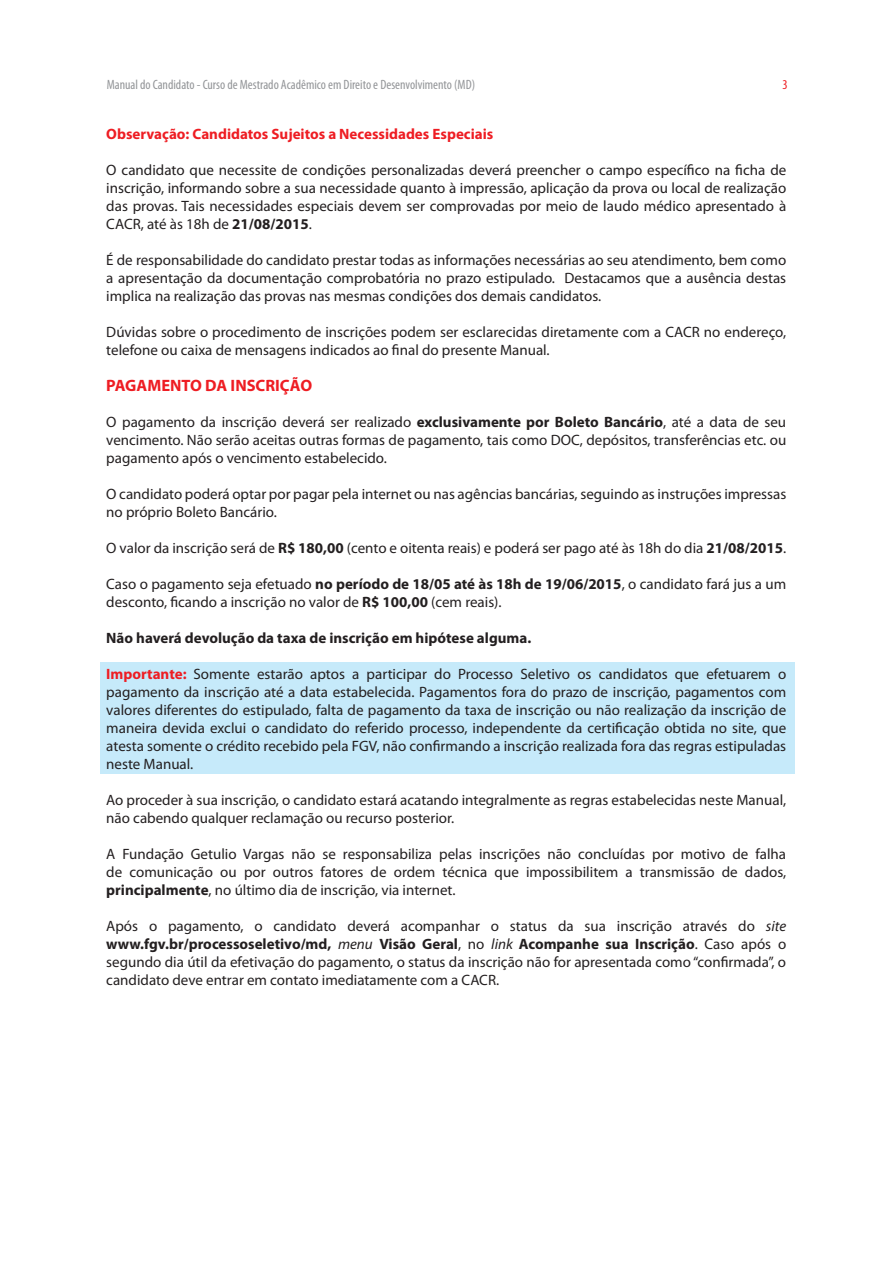
<style>
.page{position:relative;width:893px;height:1263px;background:#fff}
.page>*{position:absolute;margin:0;border:0;box-sizing:border-box;transform-origin:0 0}
.t1{font:700 16.5px "Myriad Pro";color:#ee1d23}
.t2{font:15px/18px "Myriad Pro";color:#231f20;text-align:justify}
.t3{font:700 15px "Myriad Pro";color:#231f20}
.t4{font:700 15px "Myriad Pro";color:#ee1d23}
.t5{font:condensed 13.5px "Myriad Pro";color:#939598}
.t6{font:condensed 13.5px "Myriad Pro";color:#ee1d23}
.s1{font-weight:700}
.s2{font-weight:700;color:#ee1d23}
.s3{font-style:italic}
</style>
<div class="page">
<div style="left:100px;top:662px;width:695px;height:112px;background:#c6eafa"></div>
<p class="t5" style="left:107px;top:77px;width:370px">Manual do Candidato - Curso de Mestrado Acadêmico em Direito e Desenvolvimento (MD)</p>
<p class="t6" style="left:782px;top:77px;width:7px">3</p>
<p class="t4" style="left:106px;top:124px;width:389px">Observação: Candidatos Sujeitos a Necessidades Especiais</p>
<p class="t2" style="left:106px;top:161px;width:681px">O candidato que necessite de condições personalizadas deverá preencher o campo específico na ficha de inscrição, informando sobre a sua necessidade quanto à impressão, aplicação da prova ou local de realização das provas. Tais necessidades especiais devem ser comprovadas por meio de laudo médico apresentado à CACR, até às 18h de <span class="s1">21/08/2015</span>.</p>
<p class="t2" style="left:106px;top:251px;width:681px">É de responsabilidade do candidato prestar todas as informações necessárias ao seu atendimento, bem como a apresentação da documentação comprobatória no prazo estipulado. Destacamos que a ausência destas implica na realização das provas nas mesmas condições dos demais candidatos.</p>
<p class="t2" style="left:106px;top:323px;width:681px">Dúvidas sobre o procedimento de inscrições podem ser esclarecidas diretamente com a CACR no endereço, telefone ou caixa de mensagens indicados ao final do presente Manual.</p>
<p class="t1" style="left:106px;top:374px;width:207px">PAGAMENTO DA INSCRIÇÃO</p>
<p class="t2" style="left:106px;top:413px;width:681px">O pagamento da inscrição deverá ser realizado <span class="s1">exclusivamente por Boleto Bancário</span>, até a data de seu vencimento. Não serão aceitas outras formas de pagamento, tais como DOC, depósitos, transferências etc. ou pagamento após o vencimento estabelecido.</p>
<p class="t2" style="left:106px;top:485px;width:681px">O candidato poderá optar por pagar pela internet ou nas agências bancárias, seguindo as instruções impressas no próprio Boleto Bancário.</p>
<p class="t2" style="left:106px;top:539px;width:681px">O valor da inscrição será de <span class="s1">R$ 180,00</span> (cento e oitenta reais) e poderá ser pago até às 18h do dia <span class="s1">21/08/2015</span>.</p>
<p class="t2" style="left:106px;top:575px;width:681px">Caso o pagamento seja efetuado <span class="s1">no período de 18/05 até às 18h de 19/06/2015</span>, o candidato fará jus a um desconto, ficando a inscrição no valor de <span class="s1">R$ 100,00</span> (cem reais).</p>
<p class="t3" style="left:106px;top:628px;width:426px">Não haverá devolução da taxa de inscrição em hipótese alguma.</p>
<p class="t2" style="left:106px;top:665px;width:681px"><span class="s2">Importante:</span> Somente estarão aptos a participar do Processo Seletivo os candidatos que efetuarem o pagamento da inscrição até a data estabelecida. Pagamentos fora do prazo de inscrição, pagamentos com valores diferentes do estipulado, falta de pagamento da taxa de inscrição ou não realização da inscrição de maneira devida exclui o candidato do referido processo, independente da certificação obtida no site, que atesta somente o crédito recebido pela FGV, não confirmando a inscrição realizada fora das regras estipuladas neste Manual.</p>
<p class="t2" style="left:106px;top:791px;width:681px">Ao proceder à sua inscrição, o candidato estará acatando integralmente as regras estabelecidas neste Manual, não cabendo qualquer reclamação ou recurso posterior.</p>
<p class="t2" style="left:106px;top:845px;width:681px">A Fundação Getulio Vargas não se responsabiliza pelas inscrições não concluídas por motivo de falha de comunicação ou por outros fatores de ordem técnica que impossibilitem a transmissão de dados, <span class="s1">principalmente</span>, no último dia de inscrição, via internet.</p>
<p class="t2" style="left:106px;top:917px;width:681px">Após o pagamento, o candidato deverá acompanhar o status da sua inscrição através do <span class="s3">site </span><span class="s1">www.fgv.br/processoseletivo/md,</span> <span class="s3">menu</span> <span class="s1">Visão Geral</span>, no <span class="s3">link</span> <span class="s1">Acompanhe sua Inscrição</span>. Caso após o segundo dia útil da efetivação do pagamento, o status da inscrição não for apresentada como “confirmada”, o candidato deve entrar em contato imediatamente com a CACR.</p>
</div>
